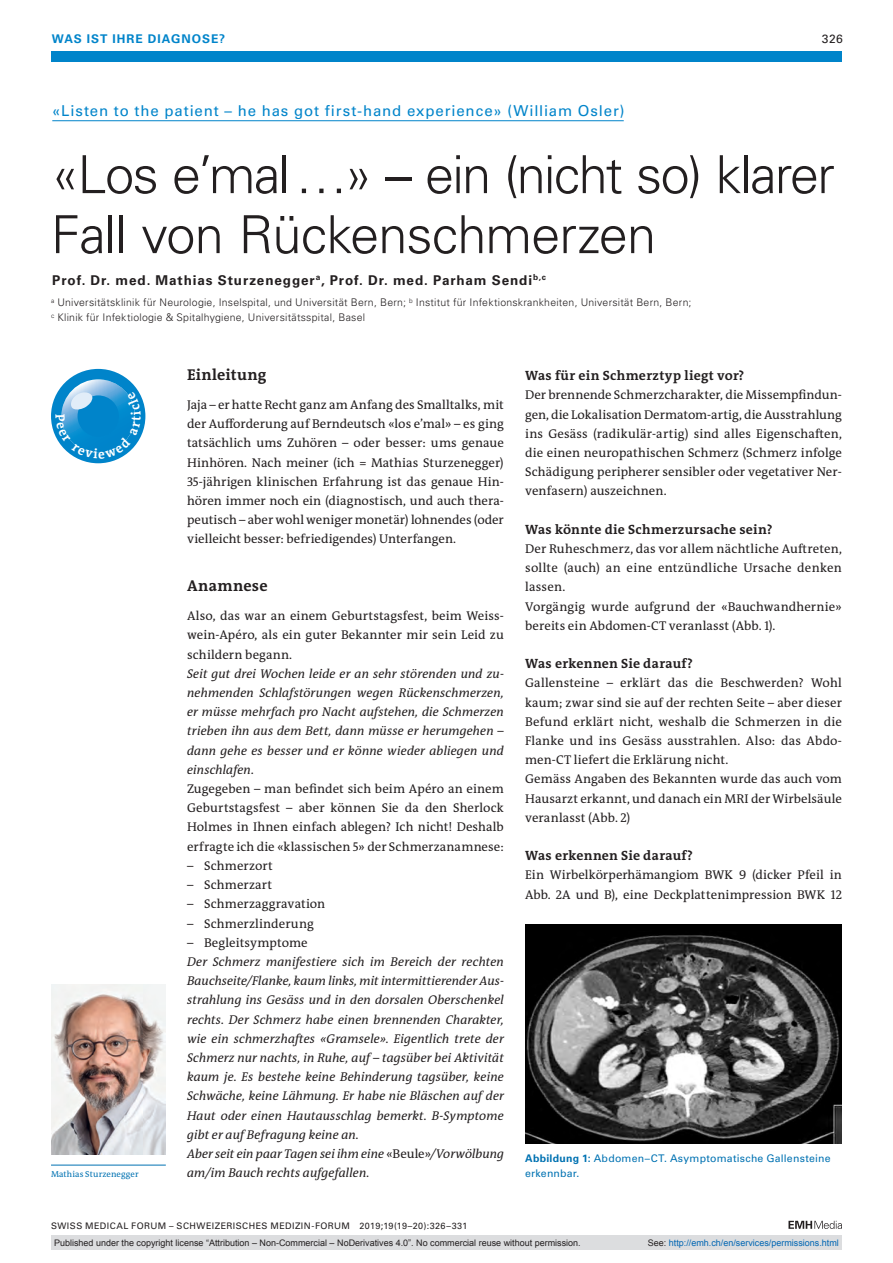
<style>
.page{position:relative;width:893px;height:1263px;background:#fff}
.page>*{position:absolute;margin:0;border:0;box-sizing:border-box;transform-origin:0 0}
.t1{font:300 52.5px/60px "Univers LT Std";letter-spacing:-.025em;color:#231f20}
.t2{font:700 15.75px "The Antiqua B W7";letter-spacing:.02em;color:#231f20}
.t3{font:15px "Univers LT Std";letter-spacing:.055em;color:#0084ca}
.t4{font:700 13.5px "The Antiqua B W7";letter-spacing:.02em;color:#231f20}
.t5{font:700 13.5px "Univers LT Std";letter-spacing:.065em;color:#231f20}
.t6{font:12.75px/19.2px "The Antiqua B W5 Plain";letter-spacing:.01em;color:#231f20;text-align:justify}
.t7{font:italic 12.75px/19.2px "The Antiqua B W5 Plain";letter-spacing:.01em;color:#231f20;text-align:justify}
.t8{font:700 12px "Univers LT Std";letter-spacing:.085em;color:#0084ca}
.t9{font:12px "Univers LT Std";color:#231f20}
.t10{font:300 10.5px/15px "Univers LT Std";letter-spacing:.02em;color:#231f20}
.t11{font:10.5px/15.8px "Univers LT Std";letter-spacing:.02em;color:#0072b2}
.t12{font:9px "Arial";color:#231f20}
.t13{font:9px "Univers LT Std";letter-spacing:.05em;color:#231f20}
.t14{font:9px "Arial";color:#0166b3}
.t15{font:8.7px "The Antiqua B W5 Plain";letter-spacing:.01em;color:#0072b2}
.s1{font-style:normal}
.s2{font-weight:700}
.s3{color:#231f20}
</style>
<div class="page">
<div style="left:51px;top:51px;width:791px;height:11px;background:#0084ca"></div>
<svg style="left:788px;top:1221px;width:54px;height:8px"></svg>
<hr style="left:52px;top:120px;width:572px;height:1px;background:#0084ca">
<hr style="left:51px;top:1165px;width:115px;height:1px;background:#0072b2">
<img style="left:51px;top:984px;width:115px;height:170px">
<img style="left:525px;top:924px;width:317px;height:219px">
<div style="left:51px;top:1235px;width:791px;height:15px;background:#dcdddf"></div>
<svg style="left:51px;top:369px;width:94px;height:94px"></svg>
<p class="t8" style="left:52px;top:31px;width:175px">WAS IST IHRE DIAGNOSE?</p>
<p class="t9" style="left:822px;top:31px;width:22px">326</p>
<p class="t3" style="left:52px;top:102px;width:574px">«Listen to the patient – he has got first-hand experience» (William Osler)</p>
<h1 class="t1" style="left:51px;top:145px;width:785px">«Los e’mal…» – ein (nicht so) klarer<br>Fall von Rückenschmerzen</h1>
<p class="t5" style="left:52px;top:272px;width:495px">Prof. Dr. med. Mathias Sturzenegger<sup>a</sup>, Prof. Dr. med. Parham Sendi<sup>b,c</sup></p>
<p class="t10" style="left:51px;top:295px;width:642px"><sup>a</sup> Universitätsklinik für Neurologie, Inselspital, und Universität Bern, Bern; <sup>b</sup> Institut für Infektionskrankheiten, Universität Bern, Bern; <sup>c</sup> Klinik für Infektiologie &amp; Spitalhygiene, Universitätsspital, Basel</p>
<p class="t15" style="left:51px;top:1169px;width:89px">Mathias Sturzenegger</p>
<p class="t2" style="left:187px;top:365px;width:81px">Einleitung</p>
<p class="t6" style="left:187px;top:395px;width:318px">Jaja – er hatte Recht ganz am Anfang des Smalltalks, mit der Aufforderung auf Berndeutsch «los e’mal» – es ging tatsächlich ums Zuhören – oder besser: ums genaue Hinhören. Nach meiner (ich = Mathias Sturzenegger)<br>35-jährigen klinischen Erfahrung ist das genaue Hin&shy;hören immer noch ein (diagnostisch, und auch thera&shy;peutisch – aber wohl weniger monetär) lohnendes (oder vielleicht besser: befriedigendes) Unterfangen.</p>
<p class="t2" style="left:187px;top:576px;width:82px">Anamnese</p>
<p class="t6" style="left:187px;top:606px;width:318px">Also, das war an einem Geburtstagsfest, beim Weiss&shy;wein-Apéro, als ein guter Bekannter mir sein Leid zu schildern begann.</p>
<p class="t7" style="left:187px;top:664px;width:318px">Seit gut drei Wochen leide er an sehr störenden und zu&shy;nehmenden Schlafstörungen wegen Rückenschmerzen, er müsse mehrfach pro Nacht aufstehen, die Schmerzen trieben ihn aus dem Bett, dann müsse er herumgehen – dann gehe es besser und er könne wieder abliegen und einschlafen.</p>
<p class="t6" style="left:187px;top:779px;width:318px">Zugegeben – man befindet sich beim Apéro an einem Geburtstagsfest – aber können Sie da den Sherlock Holmes in Ihnen einfach ablegen? Ich nicht! Deshalb erfragte ich die «klassischen 5» der Schmerzanamnese:</p>
<p class="t6" style="left:187px;top:856px;width:87px">– Schmerzort</p>
<p class="t6" style="left:187px;top:875px;width:87px">– Schmerzart</p>
<p class="t6" style="left:187px;top:894px;width:140px">– Schmerzaggravation</p>
<p class="t6" style="left:187px;top:914px;width:128px">– Schmerzlinderung</p>
<p class="t6" style="left:187px;top:933px;width:122px">– Begleitsymptome</p>
<p class="t7" style="left:187px;top:952px;width:318px;text-align:left">Der Schmerz manifestiere sich im Bereich der rechten Bauchseite/Flanke, kaum links, mit intermittierender Aus&shy;strahlung ins Gesäss und in den dorsalen Oberschenkel rechts. Der Schmerz habe einen brennenden Charakter, wie ein schmerzhaftes «Gramsele». Eigentlich trete der Schmerz nur nachts, in Ruhe, auf – tagsüber bei Aktivität kaum je. Es bestehe keine Behinderung tagsüber, keine Schwäche, keine Lähmung. Er habe nie Bläschen auf der Haut oder einen Hautausschlag bemerkt. B-Symptome gibt er auf Befragung keine an.<br>Aber seit ein paar Tagen sei ihm eine <span class="s1">«Beule»</span>/Vorwölbung am/im Bauch rechts aufgefallen.</p>
<p class="t4" style="left:525px;top:367px;width:221px">Was für ein Schmerztyp liegt vor?</p>
<p class="t6" style="left:525px;top:386px;width:318px">Der brennende Schmerzcharakter, die Missempfindun&shy;gen, die Lokalisation Dermatom-artig, die Ausstrahlung ins Gesäss (radikulär-artig) sind alles Eigenschaften, die einen neuropathischen Schmerz (Schmerz infolge Schädigung peripherer sensibler oder vegetativer Ner&shy;venfasern) auszeichnen.</p>
<p class="t4" style="left:525px;top:521px;width:249px">Was könnte die Schmerzursache sein?</p>
<p class="t6" style="left:525px;top:539px;width:318px;text-align:left">Der Ruheschmerz, das vor allem nächtliche Auftreten, sollte (auch) an eine entzündliche Ursache denken lassen.<br>Vorgängig wurde aufgrund der «Bauchwandhernie» bereits ein Abdomen-CT veranlasst (Abb. 1).</p>
<p class="t4" style="left:525px;top:655px;width:169px">Was erkennen Sie darauf?</p>
<p class="t6" style="left:525px;top:674px;width:318px;text-align:left">Gallensteine – erklärt das die Beschwerden? Wohl kaum; zwar sind sie auf der rechten Seite – aber dieser Befund erklärt nicht, weshalb die Schmerzen in die Flanke und ins Gesäss ausstrahlen. Also: das Abdo&shy;men-CT liefert die Erklärung nicht.<br>Gemäss Angaben des Bekannten wurde das auch vom Hausarzt erkannt, und danach ein MRI der Wirbelsäule veranlasst (Abb. 2)</p>
<p class="t4" style="left:525px;top:847px;width:169px">Was erkennen Sie darauf?</p>
<p class="t6" style="left:525px;top:866px;width:318px">Ein Wirbelkörperhämangiom BWK 9 (dicker Pfeil in<br>Abb. 2A und B), eine Deckplattenimpression BWK 12</p>
<p class="t11" style="left:525px;top:1150px;width:307px"><span class="s2">Abbildung 1:</span> Abdomen–CT. Asymptomatische Gallensteine erkennbar.</p>
<p class="t13" style="left:51px;top:1220px;width:418px">SWISS MEDICAL FORUM – SCHWEIZERISCHES MEDIZIN-FORUM 2019;19(19–20):326–331</p>
<p class="t12" style="left:54px;top:1237px;width:528px">Published under the copyright license “Attribution – Non-Commercial – NoDerivatives 4.0”. No commercial reuse without permission.</p>
<p class="t14" style="left:648px;top:1237px;width:193px"><span class="s3">See:</span> http://emh.ch/en/services/permissions.html</p>
</div>
